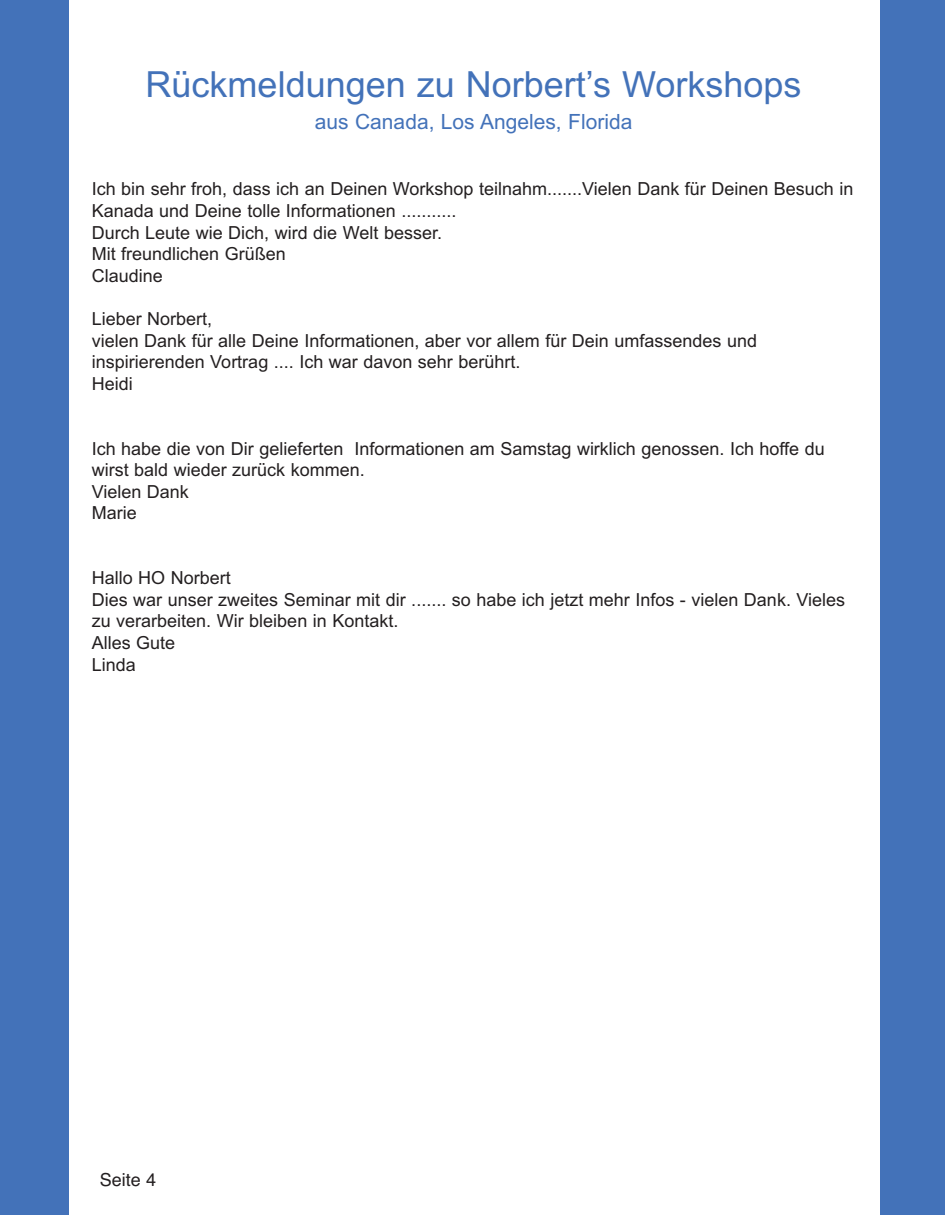
<style>
.page{position:relative;width:945px;height:1215px;background:#fff}
.page>*{position:absolute;margin:0;border:0;box-sizing:border-box;transform-origin:0 0}
.t1{font:36px "Arial";color:#4372b9}
.t2{font:21px "Arial";color:#4372b9}
.t3{font:18px/21.6px "Arial";color:#231f20}
.t4{font:18px "Helvetica";color:#231f20}
</style>
<div class="page">
<div style="left:0;top:0;width:69px;height:1215px;background:#4372b9"></div>
<div style="left:880px;top:0;width:65px;height:1215px;background:#4372b9"></div>
<h1 class="t1" style="left:146px;top:63px;width:657px">Rückmeldungen zu Norbert’s Workshops</h1>
<p class="t2" style="left:315px;top:109px;width:319px">aus Canada, Los Angeles, Florida</p>
<p class="t3" style="left:92px;top:178px;width:763px">Ich bin sehr froh, dass ich an Deinen Workshop teilnahm.......Vielen Dank für Deinen Besuch in Kanada und Deine tolle Informationen ...........<br>Durch Leute wie Dich, wird die Welt besser.<br>Mit freundlichen Grüßen<br>Claudine</p>
<p class="t3" style="left:92px;top:308px;width:667px">Lieber Norbert,<br>vielen Dank für alle Deine Informationen, aber vor allem für Dein umfassendes und inspirierenden Vortrag .... Ich war davon sehr berührt.<br>Heidi</p>
<p class="t3" style="left:92px;top:438px;width:735px">Ich habe die von Dir gelieferten Informationen am Samstag wirklich genossen. Ich hoffe du wirst bald wieder zurück kommen.<br>Vielen Dank<br>Marie</p>
<p class="t3" style="left:92px;top:567px;width:755px">Hallo HO Norbert<br>Dies war unser zweites Seminar mit dir ....... so habe ich jetzt mehr Infos - vielen Dank. Vieles zu verarbeiten. Wir bleiben in Kontakt.<br>Alles Gute<br>Linda</p>
<p class="t4" style="left:100px;top:1169px;width:58px">Seite 4</p>
</div>
